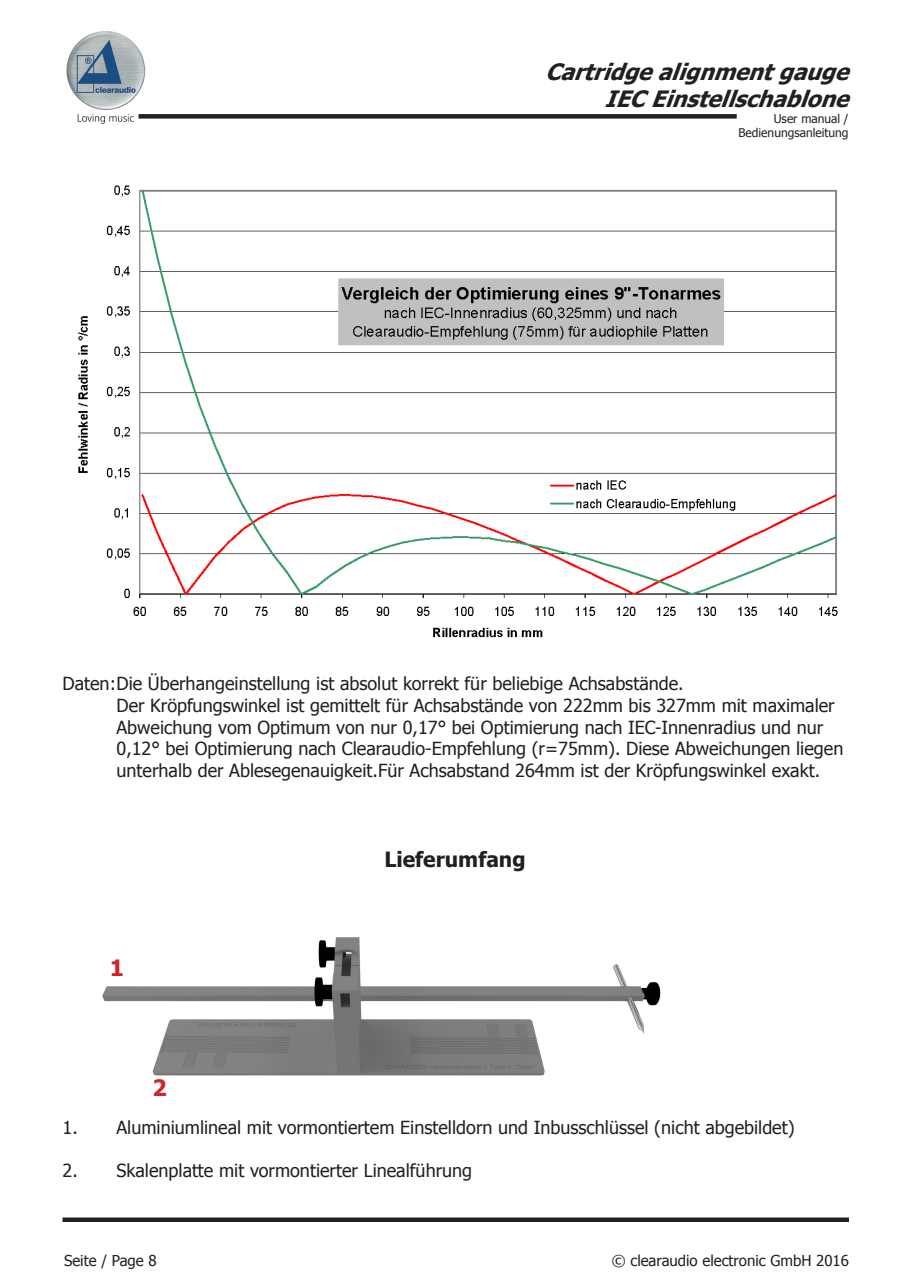
<style>
.page{position:relative;width:910px;height:1280px;background:#fff}
.page>*{position:absolute;margin:0;border:0;box-sizing:border-box;transform-origin:0 0}
.t1{font:italic 700 22.5px "Tahoma";color:#231f20}
.t2{font:700 22.5px "Tahoma";color:#d1232a}
.t3{font:700 21px "Tahoma";color:#231f20}
.t4{font:18px "Tahoma";color:#231f20}
.t5{font:15px "Tahoma";color:#231f20}
.t6{font:12px "Tahoma";color:#231f20}
</style>
<div class="page">
<img style="left:66px;top:31px;width:80px;height:93px">
<div style="left:139px;top:114px;width:598px;height:5px;background:#231f20"></div>
<img style="left:78px;top:185px;width:760px;height:453px">
<img style="left:102px;top:937px;width:559px;height:139px">
<div style="left:63px;top:1217px;width:786px;height:5px;background:#231f20"></div>
<p class="t1" style="left:545px;top:56px;width:315px">Cartridgealignmentgauge</p>
<p class="t1" style="left:605px;top:83px;width:255px">IECEinstellschablone</p>
<p class="t6" style="left:774px;top:111px;width:76px">User manual /</p>
<p class="t6" style="left:738px;top:125px;width:112px">Bedienungsanleitung</p>
<p class="t4" style="left:63px;top:672px;width:623px">Daten:Die Überhangeinstellung ist absolut korrekt für beliebige Achsabstände.</p>
<p class="t4" style="left:117px;top:693px;width:720px">Der Kröpfungswinkel ist gemittelt für Achsabstände von 222mm bis 327mm mit maximaler</p>
<p class="t4" style="left:117px;top:715px;width:708px">Abweichung vom Optimum von nur 0,17° bei Optimierung nach IEC-Innenradius und nur</p>
<p class="t4" style="left:117px;top:736px;width:728px">0,12° bei Optimierung nach Clearaudio-Empfehlung (r=75mm). Diese Abweichungen liegen</p>
<p class="t4" style="left:117px;top:758px;width:705px">unterhalb der Ablesegenauigkeit.Für Achsabstand 264mm ist der Kröpfungswinkel exakt.</p>
<p class="t2" style="left:110px;top:952px;width:16px">1</p>
<p class="t3" style="left:384px;top:844px;width:143px">Lieferumfang</p>
<p class="t2" style="left:153px;top:1072px;width:16px">2</p>
<p class="t4" style="left:63px;top:1116px;width:734px">1. Aluminiumlineal mit vormontiertem Einstelldorn und Inbusschlüssel (nicht abgebildet)</p>
<p class="t4" style="left:63px;top:1159px;width:411px">2. Skalenplatte mit vormontierter Linealführung</p>
<p class="t5" style="left:64px;top:1251px;width:94px">Seite / Page 8</p>
<p class="t5" style="left:612px;top:1251px;width:239px">© clearaudio electronic GmbH 2016</p>
</div>
